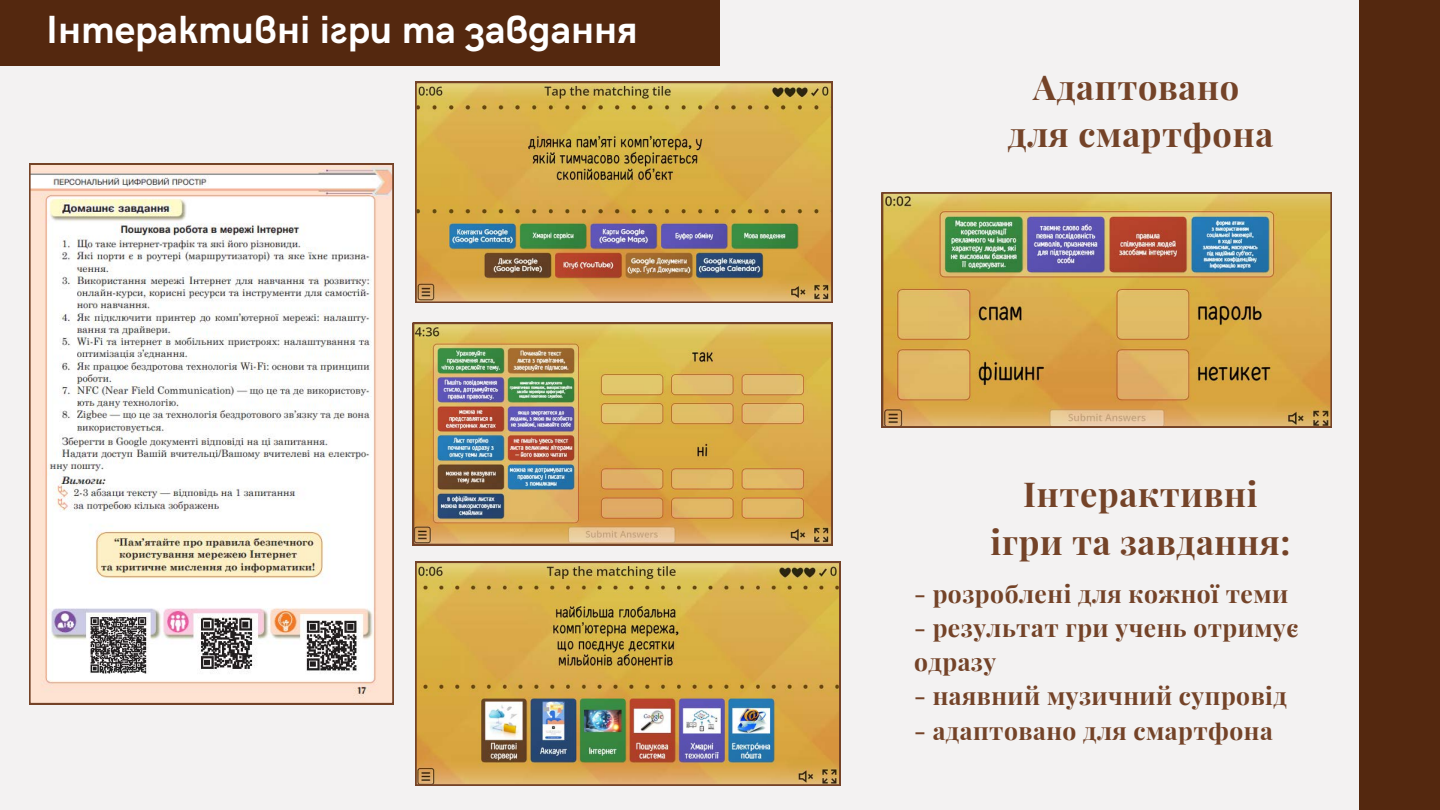
<style>
.page{position:relative;width:1440px;height:810px;background:#f3f2f2}
.page>*{position:absolute;margin:0;border:0;box-sizing:border-box;transform-origin:0 0}
.t1{font:700 39.5px "HK Grotesk";color:#fff}
.t2{font:700 34.4px/47.5px "Playfair Display";letter-spacing:.02em;color:#744328;text-align:center}
.t3{font:700 24.6px "Playfair Display";letter-spacing:.02em;color:#744328}
</style>
<div class="page">
<div style="left:1359px;top:0;width:81px;height:810px;background:#54280f"></div>
<div style="left:0;top:0;width:720px;height:66px;background:#54280f"></div>
<svg style="left:29px;top:164px;width:365px;height:540px"></svg>
<img style="left:415px;top:82px;width:417px;height:221px">
<img style="left:413px;top:323px;width:420px;height:222px">
<img style="left:415px;top:562px;width:426px;height:224px">
<img style="left:882px;top:192px;width:450px;height:236px">
<h2 class="t1" style="left:46px;top:8px;width:593px">Інтерактивні ігри та завдання</h2>
<p class="t2" style="left:1008px;top:62px;width:267px">Адаптовано для смартфона</p>
<p class="t2" style="left:991px;top:469px;width:301px">Інтерактивні ігри та завдання:</p>
<p class="t3" style="left:914px;top:576px;width:376px">- розроблені для кожної теми</p>
<h2 class="t3" style="left:914px;top:610px;width:386px">- результат гри учень отримує</h2>
<p class="t3" style="left:914px;top:645px;width:84px">одразу</p>
<p class="t3" style="left:914px;top:679px;width:374px">- наявний музичний супровід</p>
<p class="t3" style="left:914px;top:713px;width:360px">- адаптовано для смартфона</p>
</div>
